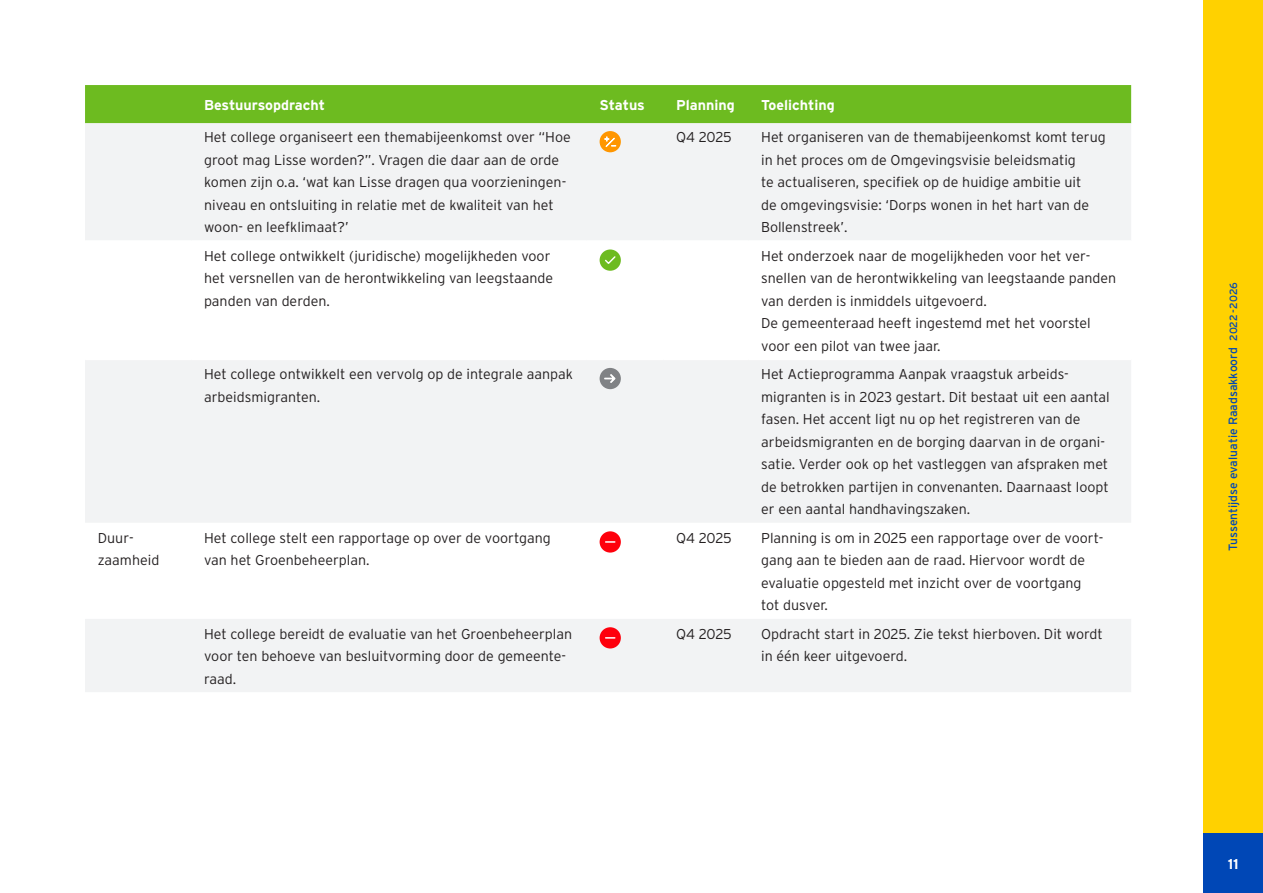
<style>
.page{position:relative;width:1263px;height:893px;background:#fff}
.page>*{position:absolute;margin:0;border:0;box-sizing:border-box;transform-origin:0 0}
.Basistekst{font:300 14.25px/22.5px "Interstate";color:#231f20}
.Basistekst-2{font:700 14.25px "Interstate";color:#fff}
.t1{font:12px "Interstate";color:#0047b6}
.s1{font-size:10.5px}
</style>
<div class="page">
<div style="left:85px;top:85px;width:1046px;height:38px;background:#6dbb20"></div>
<div style="left:85px;top:123px;width:1046px;height:569px;background:#f2f3f4"></div>
<svg style="left:85px;top:242px;width:1046px;height:117px"></svg>
<svg style="left:85px;top:523px;width:1046px;height:96px"></svg>
<hr style="left:85px;top:240px;width:106px;height:2px;background:#fff">
<hr style="left:191px;top:240px;width:396px;height:2px;background:#fff">
<hr style="left:587px;top:240px;width:76px;height:2px;background:#fff">
<hr style="left:663px;top:240px;width:85px;height:2px;background:#fff">
<hr style="left:748px;top:240px;width:383px;height:2px;background:#fff">
<hr style="left:85px;top:359px;width:106px;height:1px;background:#fff">
<hr style="left:191px;top:359px;width:396px;height:1px;background:#fff">
<hr style="left:587px;top:359px;width:76px;height:1px;background:#fff">
<hr style="left:663px;top:359px;width:85px;height:1px;background:#fff">
<hr style="left:748px;top:359px;width:383px;height:1px;background:#fff">
<div style="left:600px;top:131px;width:21px;height:21px;background:#ff9600;border-radius:50%"></div>
<svg style="left:604px;top:136px;width:13px;height:11px"></svg>
<svg style="left:606px;top:138px;width:8px;height:9px"></svg>
<div style="left:606px;top:138px;width:9px;height:9px;border:1px solid #fff"></div>
<div style="left:600px;top:249px;width:21px;height:22px;background:#6dbb20;border-radius:50%"></div>
<svg style="left:605px;top:256px;width:11px;height:8px"></svg>
<div style="left:600px;top:368px;width:21px;height:21px;background:#808285;border-radius:50%"></div>
<svg style="left:604px;top:374px;width:12px;height:9px"></svg>
<div style="left:600px;top:531px;width:21px;height:22px;background:#fe000c;border-radius:50%"></div>
<svg style="left:606px;top:541px;width:9px;height:2px"></svg>
<div style="left:600px;top:627px;width:21px;height:21px;background:#fe000c;border-radius:50%"></div>
<svg style="left:606px;top:637px;width:9px;height:2px"></svg>
<div style="left:1203px;top:0;width:60px;height:833px;background:#ffd100"></div>
<div style="left:1203px;top:833px;width:60px;height:60px;background:#0047b6"></div>
<p class="Basistekst-2" style="left:204px;top:97px;width:122px">Bestuursopdracht</p>
<p class="Basistekst-2" style="left:600px;top:97px;width:47px">Status</p>
<p class="Basistekst-2" style="left:676px;top:97px;width:60px">Planning</p>
<p class="Basistekst-2" style="left:761px;top:97px;width:75px">Toelichting</p>
<p class="Basistekst" style="left:204px;top:126px;width:368px">Het college organiseert een themabijeenkomst over “Hoe groot mag Lisse worden?”. Vragen die daar aan de orde komen zijn o.a. ‘wat kan Lisse dragen qua voorzieningen&shy;niveau en ontsluiting in relatie met de kwaliteit van het woon- en leefklimaat?’</p>
<p class="Basistekst" style="left:676px;top:126px;width:57px">Q4 2025</p>
<p class="Basistekst" style="left:761px;top:126px;width:346px">Het organiseren van de themabijeenkomst komt terug in het proces om de Omgevingsvisie beleidsmatig<br>te actualiseren, specifiek op de huidige ambitie uit<br>de omgevingsvisie: ‘Dorps wonen in het hart van de Bollenstreek’.</p>
<p class="Basistekst" style="left:204px;top:244px;width:351px">Het college ontwikkelt (juridische) mogelijkheden voor het versnellen van de herontwikkeling van leegstaande panden van derden.</p>
<p class="Basistekst" style="left:761px;top:244px;width:357px">Het onderzoek naar de mogelijkheden voor het ver&shy;snellen van de herontwikkeling van leegstaande panden van derden is inmiddels uitgevoerd.</p>
<p class="Basistekst" style="left:761px;top:312px;width:331px">De gemeenteraad heeft ingestemd met het voorstel voor een pilot van twee jaar.</p>
<p class="Basistekst" style="left:204px;top:363px;width:370px">Het college ontwikkelt een vervolg op de integrale aanpak arbeidsmigranten.</p>
<p class="Basistekst" style="left:761px;top:363px;width:350px">Het Actieprogramma Aanpak vraagstuk arbeids&shy;migranten is in 2023 gestart. Dit bestaat uit een aantal fasen. Het accent ligt nu op het registreren van de arbeidsmigranten en de borging daarvan in de organi&shy;satie. Verder ook op het vastleggen van afspraken met de betrokken partijen in convenanten. Daarnaast loopt er een aantal handhavingszaken.</p>
<p class="Basistekst" style="left:98px;top:526px;width:63px">Duur&shy;zaamheid</p>
<p class="Basistekst" style="left:204px;top:526px;width:348px">Het college stelt een rapportage op over de voortgang van het Groenbeheerplan.</p>
<p class="Basistekst" style="left:676px;top:526px;width:57px">Q4 2025</p>
<p class="Basistekst" style="left:761px;top:526px;width:344px">Planning is om in 2025 een rapportage over de voort&shy;gang aan te bieden aan de raad. Hiervoor wordt de evaluatie opgesteld met inzicht over de voortgang<br>tot dusver.</p>
<p class="Basistekst" style="left:204px;top:622px;width:370px">Het college bereidt de evaluatie van het Groenbeheerplan voor ten behoeve van besluitvorming door de gemeente&shy;raad.</p>
<p class="Basistekst" style="left:676px;top:622px;width:57px">Q4 2025</p>
<p class="Basistekst" style="left:761px;top:622px;width:343px">Opdracht start in 2025. Zie tekst hierboven. Dit wordt in één keer uitgevoerd.</p>
<p class="t1" style="left:1226px;top:551px;width:270px;rotate:-90deg">Tussentijdse evaluatie Raadsakkoord <span class="s1">2022-2026</span></p>
<p class="Basistekst-2" style="left:1228px;top:856px;width:12px">11</p>
</div>
